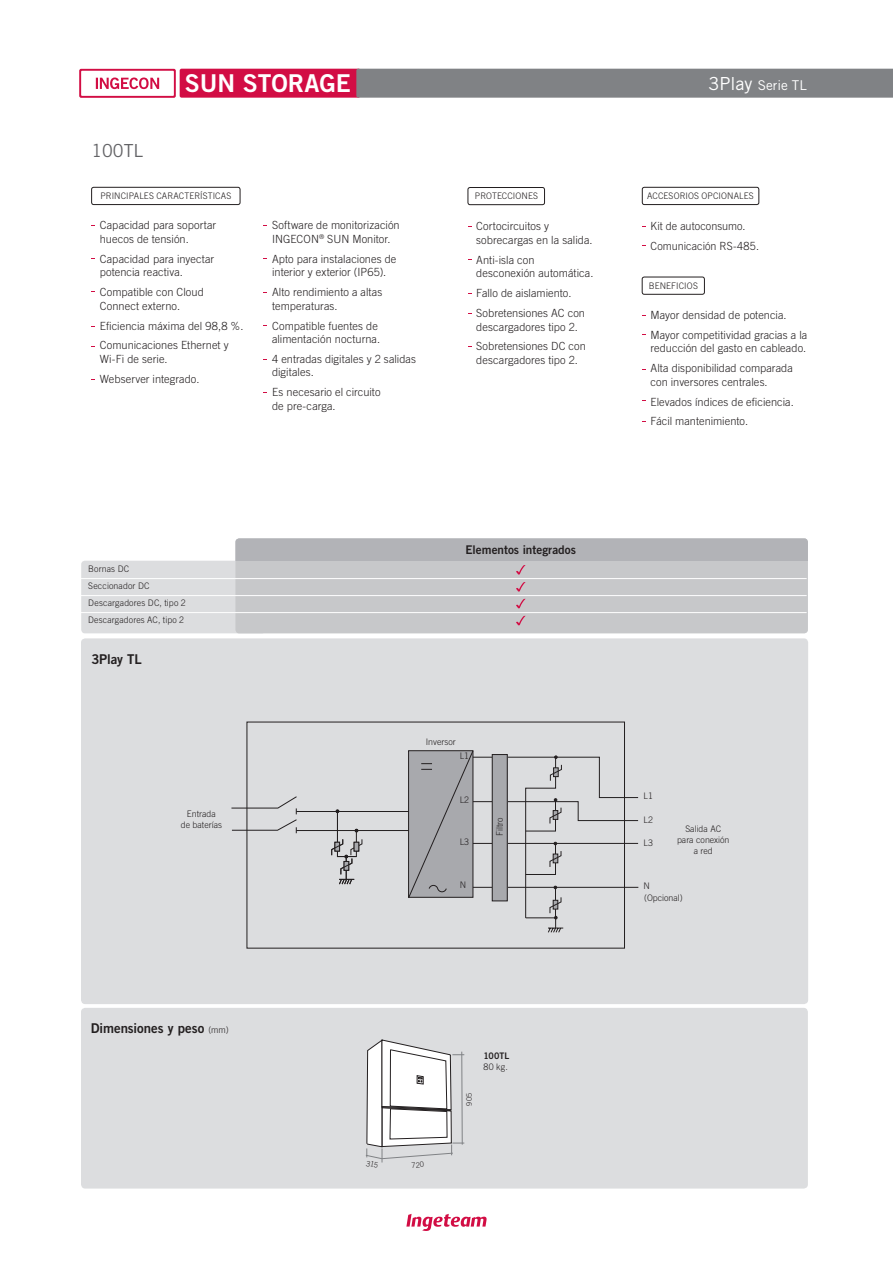
<style>
.page{position:relative;width:893px;height:1263px;background:#fff}
.page>*{position:absolute;margin:0;border:0;box-sizing:border-box;transform-origin:0 0}
.t1{font:24.6px "Trade Gothic LT Std Bd 2";color:#fff}
.t2{font:18px "Trade Gothic LT Std";color:#636366}
.texto_general{font:13.5px "Trade Gothic LT Std Bd 2";color:#231f20}
.t3{font:13.5px "Trade Gothic LT Std";color:#fff}
.texto_general_izquie{font:13.5px "Trade Gothic LT Std Bd 2";letter-spacing:-.01em;color:#231f20}
.texto_general_izquie-2{font:12px "Trade Gothic LT Std Bd 2";letter-spacing:.005em;color:#231f20}
.protecciones_accesor{font:300 11.25px/13.5px "Trade Gothic LT Std";letter-spacing:.005em;color:#231f20}
.protecciones_accesor-2{font:300 11.25px "Trade Gothic LT Std";letter-spacing:.005em;color:#231f20;scale:.96 1}
.esquema_electrico{font:300 9px/10.8px "Trade Gothic LT Std";color:#231f20;text-align:center}
.texto_general-2{font:300 9px "Trade Gothic LT Std";letter-spacing:.015em;color:#231f20}
.Nuevo_texto_columnas{font:300 9px "Trade Gothic LT Std";letter-spacing:.015em;color:#231f20}
.texto_general-3{font:9px "Trade Gothic LT Std Bd 2";letter-spacing:.005em;color:#231f20}
.texto_general-4{font:300 7.5px "Trade Gothic LT Std";color:#231f20}
.s1{font-size:18px}
.s2{font-family:"Trade Gothic LT Std";font-weight:300;font-size:9px}
</style>
<div class="page">
<svg style="left:406px;top:1214px;width:81px;height:17px"></svg>
<svg style="left:79px;top:69px;width:97px;height:29px"></svg>
<div style="left:81px;top:71px;width:93px;height:25px;background:#fff"></div>
<svg style="left:96px;top:78px;width:63px;height:11px"></svg>
<svg style="left:180px;top:69px;width:713px;height:29px;background:#956676"></svg>
<div style="left:81px;top:1008px;width:727px;height:180px;background:#dcdddf;border-radius:4px"></div>
<div style="left:81px;top:561px;width:185px;height:72px;background:#dcdddf;border-radius:4px"></div>
<div style="left:235px;top:538px;width:573px;height:95px;background:#c7c8ca;border-radius:4px"></div>
<div style="left:235px;top:538px;width:573px;height:23px;background:#b2b3b7"></div>
<hr style="left:78px;top:578px;width:157px;height:1px;background:#fff">
<hr style="left:78px;top:595px;width:157px;height:1px;background:#fff">
<hr style="left:235px;top:578px;width:572px;height:1px;background:#fff">
<hr style="left:235px;top:595px;width:572px;height:1px;background:#fff">
<hr style="left:235px;top:612px;width:572px;height:1px;background:#fff">
<hr style="left:78px;top:612px;width:157px;height:1px;background:#fff">
<svg style="left:516px;top:565px;width:9px;height:9px"></svg>
<svg style="left:516px;top:582px;width:9px;height:9px"></svg>
<svg style="left:516px;top:599px;width:9px;height:9px"></svg>
<svg style="left:516px;top:616px;width:9px;height:9px"></svg>
<div style="left:91px;top:187px;width:149px;height:18px;border:1px solid #231f20;border-radius:2px"></div>
<div style="left:468px;top:187px;width:77px;height:18px;border:1px solid #231f20;border-radius:2px"></div>
<div style="left:642px;top:187px;width:117px;height:18px;border:1px solid #231f20;border-radius:2px"></div>
<div style="left:642px;top:277px;width:63px;height:17px;border:1px solid #231f20;border-radius:2px"></div>
<div style="left:81px;top:638px;width:727px;height:366px;background:#dcdddf;border-radius:4px"></div>
<hr style="left:296px;top:811px;width:132px;height:1px;background:#231f20">
<hr style="left:296px;top:830px;width:132px;height:1px;background:#231f20">
<svg style="left:231px;top:796px;width:66px;height:37px"></svg>
<svg style="left:331px;top:810px;width:31px;height:75px"></svg>
<svg style="left:408px;top:750px;width:230px;height:183px"></svg>
<svg style="left:366px;top:1039px;width:98px;height:124px"></svg>
<p class="t2" style="left:91px;top:139px;width:53px">100TL</p>
<h1 class="t1" style="left:185px;top:68px;width:167px">SUN STORAGE</h1>
<p class="Nuevo_texto_columnas" style="left:101px;top:191px;width:132px">PRINCIPALES CARACTERÍSTICAS</p>
<p class="Nuevo_texto_columnas" style="left:475px;top:191px;width:65px">PROTECCIONES</p>
<p class="protecciones_accesor" style="left:100px;top:218px;width:118px">Capacidad para soportar huecos de tensión.</p>
<p class="protecciones_accesor" style="left:100px;top:252px;width:116px">Capacidad para inyectar potencia reactiva.</p>
<p class="protecciones_accesor" style="left:100px;top:285px;width:105px">Compatible con Cloud<br>Connect externo.</p>
<p class="protecciones_accesor" style="left:100px;top:319px;width:145px">Eficiencia máxima del 98,8 %.</p>
<p class="protecciones_accesor" style="left:100px;top:338px;width:130px">Comunicaciones Ethernet y<br>Wi-Fi de serie.</p>
<p class="protecciones_accesor" style="left:100px;top:372px;width:101px">Webserver integrado.</p>
<p class="protecciones_accesor" style="left:272px;top:218px;width:129px">Software de monitorización<br>INGECON<sup>®</sup> SUN Monitor.</p>
<p class="protecciones_accesor" style="left:272px;top:252px;width:126px">Apto para instalaciones de interior y exterior (IP65).</p>
<p class="protecciones_accesor" style="left:272px;top:285px;width:112px">Alto rendimiento a altas temperaturas.</p>
<p class="protecciones_accesor" style="left:272px;top:319px;width:109px">Compatible fuentes de alimentación nocturna.</p>
<p class="protecciones_accesor" style="left:272px;top:352px;width:145px">4 entradas digitales y 2 salidas digitales.</p>
<p class="protecciones_accesor" style="left:272px;top:385px;width:110px">Es necesario el circuito de pre-carga.</p>
<p class="protecciones_accesor" style="left:476px;top:219px;width:118px">Cortocircuitos y sobrecargas en la salida.</p>
<p class="protecciones_accesor" style="left:476px;top:253px;width:119px">Anti-isla con desconexión automática.</p>
<p class="protecciones_accesor" style="left:476px;top:286px;width:97px">Fallo de aislamiento.</p>
<p class="protecciones_accesor" style="left:476px;top:306px;width:110px">Sobretensiones AC con descargadores tipo 2.</p>
<p class="protecciones_accesor" style="left:476px;top:340px;width:111px">Sobretensiones DC con descargadores tipo 2.</p>
<p class="texto_general-2" style="left:88px;top:564px;width:42px">Bornas DC</p>
<p class="texto_general-2" style="left:88px;top:581px;width:63px">Seccionador DC</p>
<p class="texto_general-2" style="left:88px;top:598px;width:99px">Descargadores DC, tipo 2</p>
<p class="texto_general-2" style="left:88px;top:615px;width:97px">Descargadores AC, tipo 2</p>
<p class="texto_general_izquie" style="left:91px;top:651px;width:52px">3Play TL</p>
<p class="texto_general_izquie-2" style="left:466px;top:542px;width:112px">Elementos integrados</p>
<p class="esquema_electrico" style="left:426px;top:736px;width:31px">Inversor</p>
<p class="t3" style="left:708px;top:77px;width:100px"><span class="s1">3Play</span> Serie TL</p>
<p class="Nuevo_texto_columnas" style="left:647px;top:191px;width:108px">ACCESORIOS OPCIONALES</p>
<p class="protecciones_accesor-2" style="left:651px;top:220px;width:100px">Kit de autoconsumo.</p>
<p class="protecciones_accesor-2" style="left:651px;top:239px;width:114px">Comunicación RS-485.</p>
<p class="Nuevo_texto_columnas" style="left:649px;top:280px;width:51px">BENEFICIOS</p>
<p class="protecciones_accesor" style="left:650px;top:308px;width:138px">Mayor densidad de potencia.</p>
<p class="protecciones_accesor" style="left:650px;top:328px;width:158px">Mayor competitividad gracias a la reducción del gasto en cableado.</p>
<p class="protecciones_accesor" style="left:650px;top:361px;width:144px">Alta disponibilidad comparada con inversores centrales.</p>
<p class="protecciones_accesor" style="left:650px;top:395px;width:145px">Elevados índices de eficiencia.</p>
<p class="protecciones_accesor" style="left:650px;top:415px;width:99px">Fácil mantenimiento.</p>
<p class="esquema_electrico" style="left:181px;top:808px;width:43px">Entrada<br>de baterías</p>
<p class="texto_general" style="left:91px;top:1020px;width:140px">Dimensiones y peso <span class="s2">(mm)</span></p>
<p class="esquema_electrico" style="left:460px;top:750px;width:11px">L1</p>
<p class="esquema_electrico" style="left:460px;top:794px;width:11px">L2</p>
<p class="esquema_electrico" style="left:460px;top:836px;width:11px">L3</p>
<p class="esquema_electrico" style="left:460px;top:879px;width:8px">N</p>
<p class="esquema_electrico" style="left:644px;top:880px;width:8px">N</p>
<p class="esquema_electrico" style="left:644px;top:791px;width:11px">L1</p>
<p class="esquema_electrico" style="left:644px;top:814px;width:11px">L2</p>
<p class="esquema_electrico" style="left:494px;top:836px;width:20px;rotate:-90deg">Filtro</p>
<p class="esquema_electrico" style="left:644px;top:837px;width:11px">L3</p>
<p class="esquema_electrico" style="left:677px;top:823px;width:54px">Salida AC para conexión a red</p>
<p class="texto_general-4" style="left:465px;top:1106px;width:14px;rotate:-90deg">905</p>
<p class="texto_general-3" style="left:484px;top:1050px;width:27px">100TL</p>
<p class="texto_general-2" style="left:484px;top:1061px;width:26px">80 kg.</p>
<p class="esquema_electrico" style="left:644px;top:892px;width:40px">(Opcional)</p>
</div>
